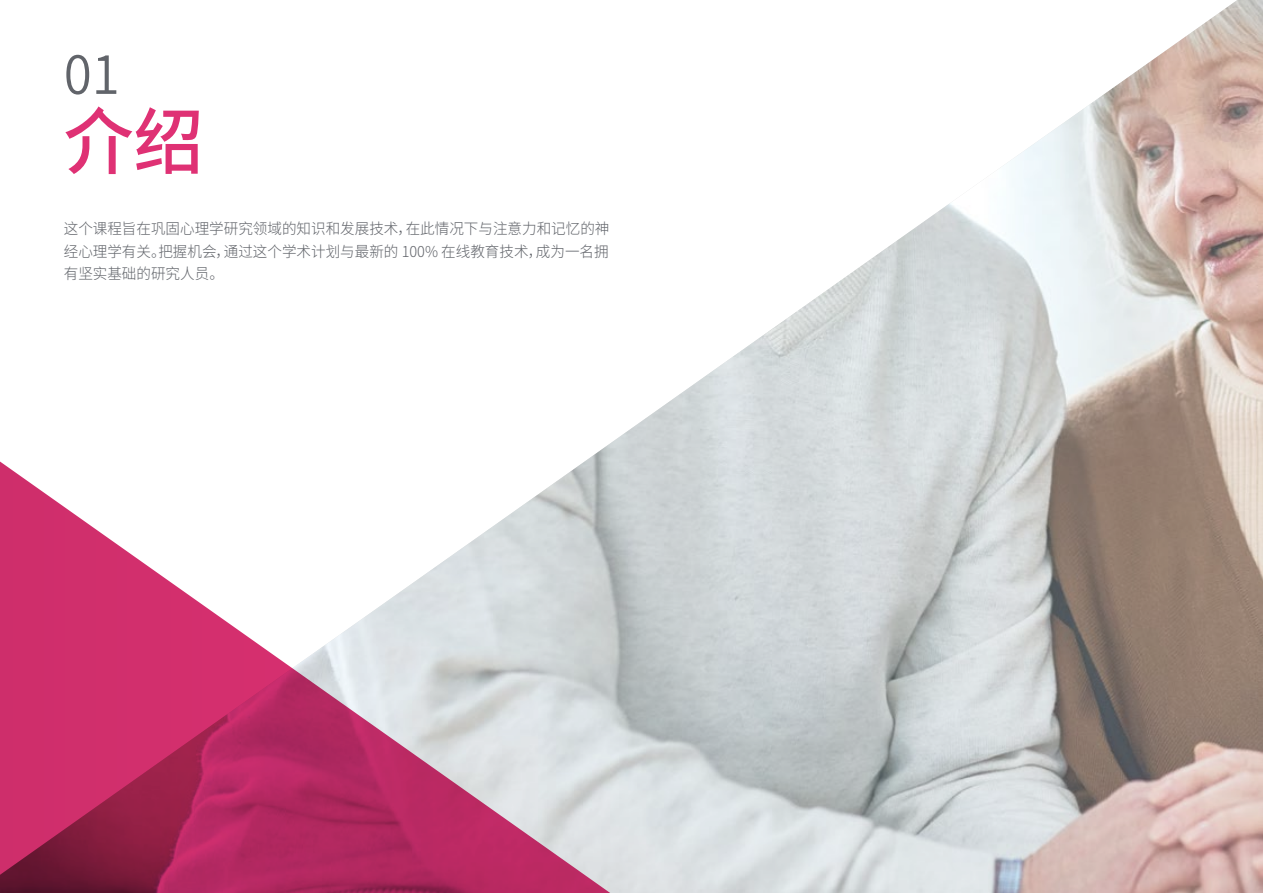
<style>
.page{position:relative;width:1263px;height:893px;background:#fff}
.page>*{position:absolute;margin:0;border:0;box-sizing:border-box;transform-origin:0 0}
.t1{font:500 72px "Source Han Sans CN";color:#df3174}
.t2{font:52.5px "Source Han Sans CN";color:#61646a}
.t3{font:300 15px/22.5px "Source Han Sans CN";color:#61646a;text-align:justify}
</style>
<div class="page">
<img style="left:607px;top:0;width:656px;height:893px">
<svg style="left:0;top:446px;width:640px;height:447px"></svg>
<h2 class="t2" style="left:64px;top:45px;width:57px">01</h2>
<h1 class="t1" style="left:64px;top:101px;width:141px">介绍</h1>
<p class="t3" style="left:64px;top:218px;width:547px">这个课程旨在巩固心理学研究领域的知识和发展技术，在此情况下与注意力和记忆的神经心理学有关。把握机会，通过这个学术计划与最新的 100% 在线教育技术，成为一名拥有坚实基础的研究人员。</p>
</div>
